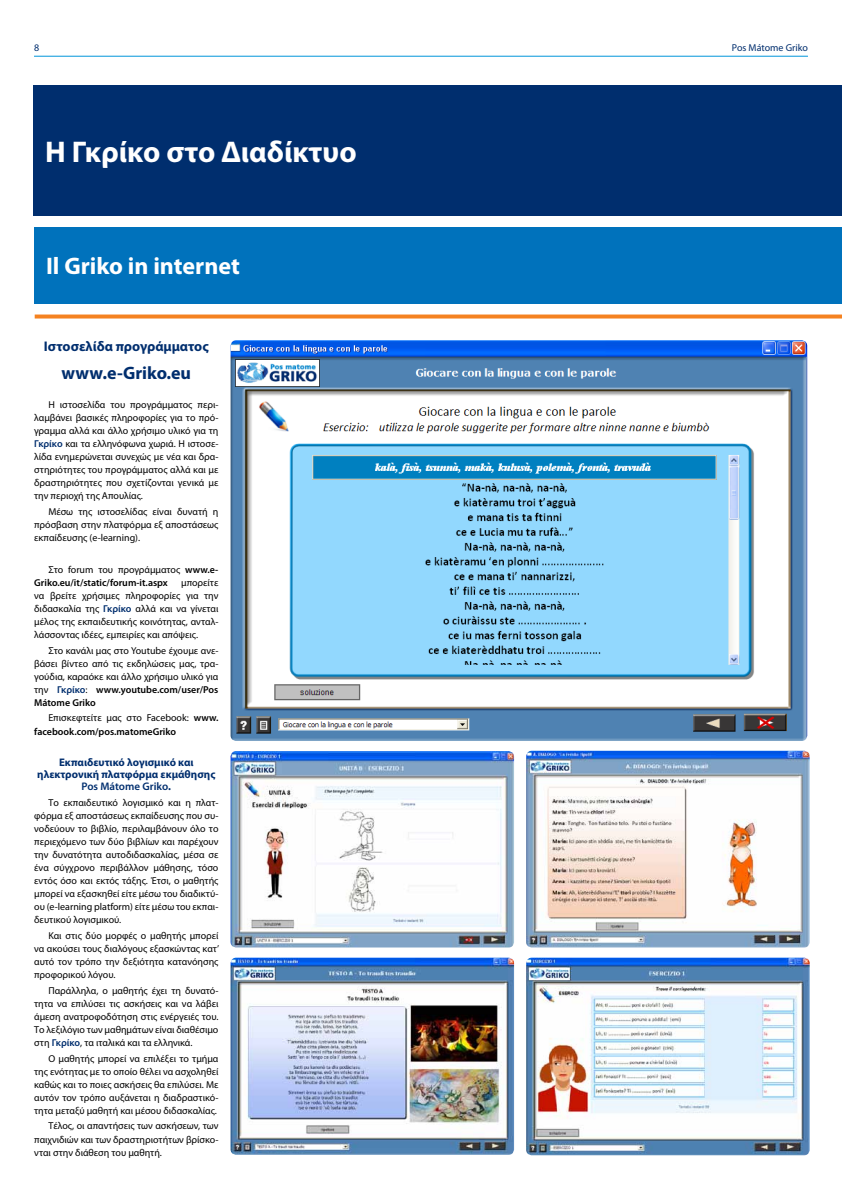
<style>
.page{position:relative;width:842px;height:1191px;background:#fff}
.page>*{position:absolute;margin:0;border:0;box-sizing:border-box;transform-origin:0 0}
.t1{font:700 30px "Myriad Pro";color:#fff}
.t2{font:700 24px "Myriad Pro";color:#fff}
.t3{font:700 18px "Myriad Pro";color:#002e6e}
.t4{font:700 14px "Myriad Pro";color:#002e6e}
.t5{font:700 11px/12px "Myriad Pro";color:#002e6e;text-align:center}
.t6{font:10px/13px "Myriad Pro";color:#000;text-align:justify}
.t7{font:600 10px/13px "Myriad Pro";color:#000}
.t8{font:10px "Myriad Pro";color:#002e6e}
.s1{font-weight:600;color:#002e6e}
.s2{font-weight:400}
.s3{font-weight:600}
</style>
<div class="page">
<div style="left:35px;top:227px;width:807px;height:76px;background:#0072bc"></div>
<div style="left:34px;top:85px;width:808px;height:131px;background:#002e6e"></div>
<svg style="left:35px;top:314px;width:807px;height:4px;background:#f6923d"></svg>
<img style="left:526px;top:750px;width:284px;height:197px">
<img style="left:231px;top:751px;width:283px;height:196px">
<img style="left:231px;top:957px;width:283px;height:197px">
<img style="left:526px;top:957px;width:284px;height:198px">
<img style="left:231px;top:340px;width:576px;height:401px">
<hr style="left:34px;top:56px;width:774px;height:1px;background:#0095da">
<p class="t8" style="left:34px;top:42px;width:7px">8</p>
<p class="t8" style="left:732px;top:42px;width:78px">Pos Mátome Griko</p>
<h1 class="t1" style="left:45px;top:132px;width:313px">Η Γκρίκο στο Διαδίκτυο</h1>
<h2 class="t2" style="left:46px;top:250px;width:195px">Il Griko in internet</h2>
<h3 class="t4" style="left:44px;top:337px;width:166px">Ιστοσελίδα προγράμματος</h3>
<h3 class="t3" style="left:62px;top:361px;width:131px">www.e-Griko.eu</h3>
<p class="t6" style="left:34px;top:398px;width:186px;text-indent:14px">Η ιστοσελίδα του προγράμματος περι&shy;λαμβάνει βασικές πληροφορίες για το πρό&shy;γραμμα αλλά και άλλο χρήσιμο υλικό για τη <span class="s1">Γκρίκο</span> και τα ελληνόφωνα χωριά. Η ιστοσε&shy;λίδα ενημερώνεται συνεχώς με νέα και δρα&shy;στηριότητες του προγράμματος αλλά και με δραστηριότητες που σχετίζονται γενικά με την περιοχή της Απουλίας.</p>
<p class="t6" style="left:34px;top:505px;width:186px;text-indent:14px">Μέσω της ιστοσελίδας είναι δυνατή η πρόσβαση στην πλατφόρμα εξ αποστάσεως εκπαίδευσης (e-learning).</p>
<p class="t7" style="left:34px;top:562px;width:186px;text-indent:14px"><span class="s2">Στο forum του προγράμματος</span> www.e-<br>Griko.eu/it/static/forum-it.aspx</p>
<p class="t6" style="left:34px;top:575px;width:186px;text-indent:147px">μπορείτε να βρείτε χρήσιμες πληροφορίες για την διδασκαλία της <span class="s1">Γκρίκο</span> αλλά και να γίνεται μέλος της εκπαιδευτικής κοινότητας, ανταλ&shy;λάσσοντας ιδέες, εμπειρίες και απόψεις.</p>
<p class="t6" style="left:34px;top:643px;width:186px;text-indent:14px">Στο κανάλι μας στο Youtube έχουμε ανε&shy;βάσει βίντεο από τις εκδηλώσεις μας, τρα&shy;γούδια, καραόκε και άλλο χρήσιμο υλικό για την <span class="s1">Γκρίκο</span>: <span class="s3">www.youtube.com/user/Pos Mátome Griko</span></p>
<p class="t7" style="left:34px;top:711px;width:186px;line-height:13.5px;text-indent:14px"><span class="s2">Επισκεφτείτε μας στο Facebook:</span> www. facebook.com/pos.matomeGriko</p>
<p class="t5" style="left:37px;top:756px;width:180px">Εκπαιδευτικό λογισμικό και ηλεκτρονική πλατφόρμα εκμάθησης<br><span class="s3">Pos Mátome Griko</span>.</p>
<p class="t6" style="left:34px;top:796px;width:186px;text-indent:14px">Το εκπαιδευτικό λογισμικό και η πλατ&shy;φόρμα εξ αποστάσεως εκπαίδευσης που συ&shy;νοδεύουν το βιβλίο, περιλαμβάνουν όλο το περιεχόμενο των δύο βιβλίων και παρέχουν την δυνατότητα αυτοδιδασκαλίας, μέσα σε ένα σύγχρονο περιβάλλον μάθησης, τόσο εντός όσο και εκτός τάξης. Έτσι, ο μαθητής μπορεί να εξασκηθεί είτε μέσω του διαδικτύ&shy;ου (e-learning platform) είτε μέσω του εκπαι&shy;δευτικού λογισμικού.</p>
<p class="t6" style="left:34px;top:928px;width:187px;text-indent:14px">Και στις δύο μορφές ο μαθητής μπορεί να ακούσει τους διαλόγους εξασκώντας κατ’ αυτό τον τρόπο την δεξιότητα κατανόησης προφορικού λόγου.</p>
<p class="t6" style="left:34px;top:983px;width:186px;text-indent:14px">Παράλληλα, ο μαθητής έχει τη δυνατό&shy;τητα να επιλύσει τις ασκήσεις και να λάβει άμεση ανατροφοδότηση στις ενέργειές του.<br>Το λεξιλόγιο των μαθημάτων είναι διαθέσιμο στη <span class="s1">Γκρίκο</span>, τα ιταλικά και τα ελληνικά.</p>
<p class="t6" style="left:34px;top:1051px;width:186px;text-indent:14px">Ο μαθητής μπορεί να επιλέξει το τμήμα της ενότητας με το οποίο θέλει να ασχοληθεί καθώς και το ποιες ασκήσεις θα επιλύσει. Με αυτόν τον τρόπο αυξάνεται η διαδραστικό&shy;τητα μεταξύ μαθητή και μέσου διδασκαλίας.</p>
<p class="t6" style="left:34px;top:1119px;width:186px;line-height:13.5px;text-indent:14px">Τέλος, οι απαντήσεις των ασκήσεων, των παιχνιδιών και των δραστηριοτήτων βρίσκο&shy;νται στην διάθεση του μαθητή.</p>
</div>
